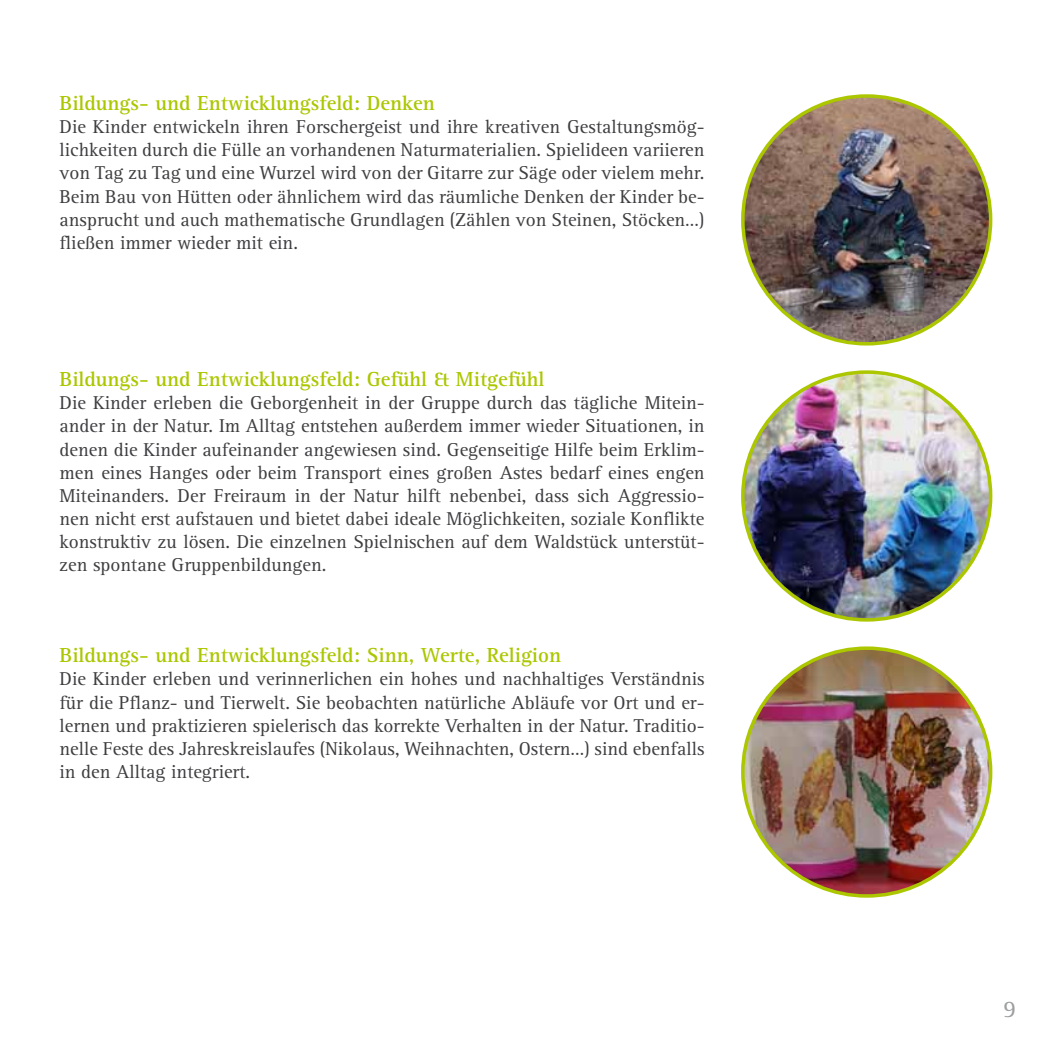
<style>
.page{position:relative;width:1042px;height:1042px;background:#fff}
.page>*{position:absolute;margin:0;border:0;box-sizing:border-box;transform-origin:0 0}
.t1{font:24.5px "Rotis Serif";color:#9c9e9f}
.t2{font:700 21px "Rotis Serif";color:#acc600}
.t3{font:19.25px/23.1px "Rotis Serif";color:#3e3d40;text-align:justify}
</style>
<div class="page">
<img style="left:743px;top:96px;width:247px;height:248px">
<img style="left:743px;top:372px;width:247px;height:248px;border-radius:122px">
<img style="left:743px;top:648px;width:247px;height:248px;border-radius:122px">
<p class="t2" style="left:60px;top:91px;width:377px">Bildungs- und Entwicklungsfeld: Denken</p>
<p class="t3" style="left:60px;top:116px;width:646px">Die Kinder entwickeln ihren Forschergeist und ihre kreativen Gestaltungsmög&shy;lichkeiten durch die Fülle an vorhandenen Naturmaterialien. Spielideen variieren von Tag zu Tag und eine Wurzel wird von der Gitarre zur Säge oder vielem mehr.<br>Beim Bau von Hütten oder ähnlichem wird das räumliche Denken der Kinder be&shy;ansprucht und auch mathematische Grundlagen (Zählen von Steinen, Stöcken…) fließen immer wieder mit ein.</p>
<p class="t2" style="left:60px;top:367px;width:486px">Bildungs- und Entwicklungsfeld: Gefühl &amp; Mitgefühl</p>
<p class="t3" style="left:60px;top:392px;width:646px">Die Kinder erleben die Geborgenheit in der Gruppe durch das tägliche Mitein&shy;ander in der Natur. Im Alltag entstehen außerdem immer wieder Situationen, in denen die Kinder aufeinander angewiesen sind. Gegenseitige Hilfe beim Erklim&shy;men eines Hanges oder beim Transport eines großen Astes bedarf eines engen Miteinanders. Der Freiraum in der Natur hilft nebenbei, dass sich Aggressio&shy;nen nicht erst aufstauen und bietet dabei ideale Möglichkeiten, soziale Konflikte konstruktiv zu lösen. Die einzelnen Spielnischen auf dem Waldstück unterstüt&shy;zen spontane Gruppenbildungen.</p>
<p class="t2" style="left:60px;top:643px;width:503px">Bildungs- und Entwicklungsfeld: Sinn, Werte, Religion</p>
<p class="t3" style="left:60px;top:668px;width:646px">Die Kinder erleben und verinnerlichen ein hohes und nachhaltiges Verständnis für die Pflanz- und Tierwelt. Sie beobachten natürliche Abläufe vor Ort und er&shy;lernen und praktizieren spielerisch das korrekte Verhalten in der Natur. Traditio&shy;nelle Feste des Jahreskreislaufes (Nikolaus, Weihnachten, Ostern…) sind ebenfalls in den Alltag integriert.</p>
<p class="t1" style="left:1003px;top:995px;width:14px">9</p>
</div>
